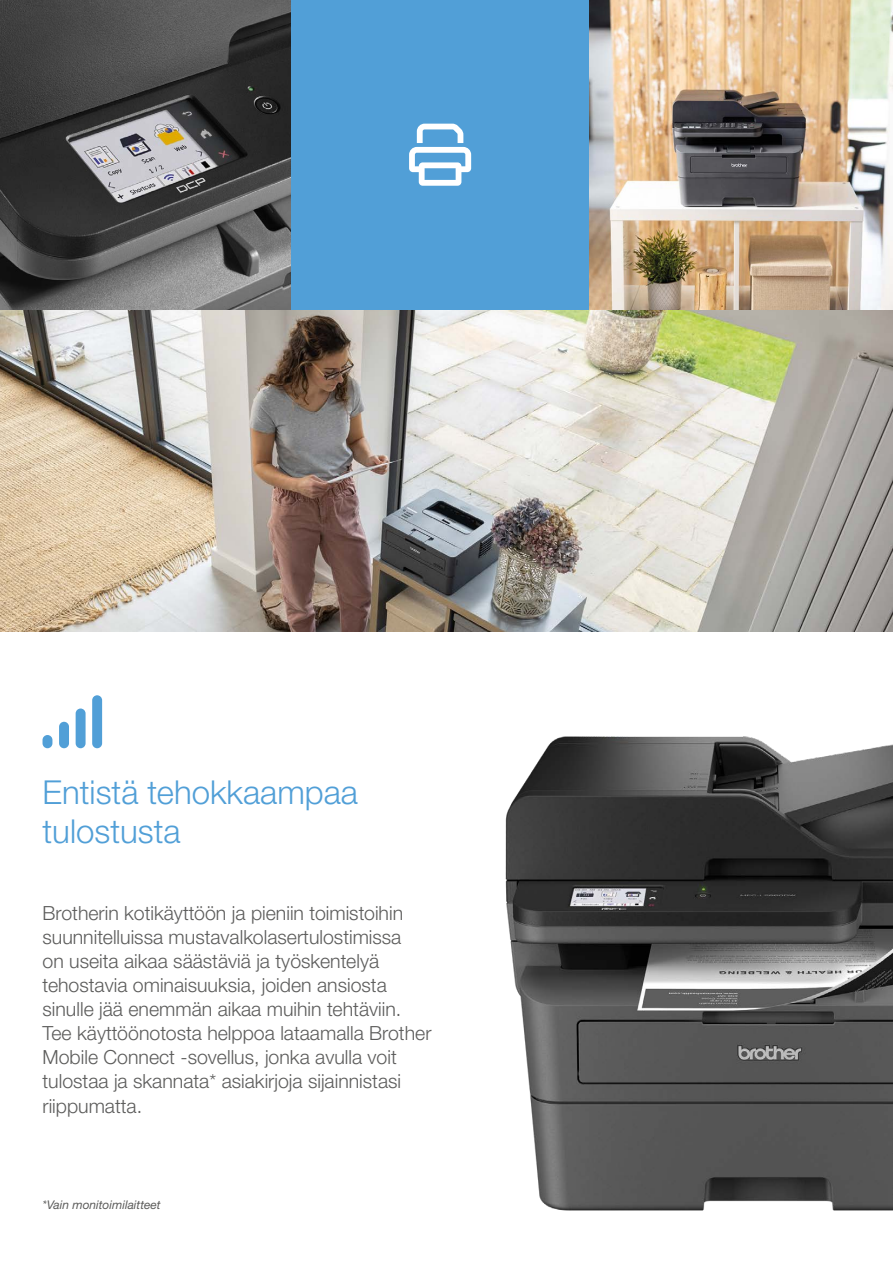
<style>
.page{position:relative;width:893px;height:1263px;background:#fff}
.page>*{position:absolute;margin:0;border:0;box-sizing:border-box;transform-origin:0 0}
.t1{font:300 33px/39px "Helvetica Neue LTW1 G";color:#519fd7}
.t2{font:300 19.5px/24px "Helvetica Neue LTW1 G";color:#5c5c5b}
.t3{font:italic 12px "Helvetica Neue LTW1 G";color:#5c5c5b}
</style>
<div class="page">
<img style="left:0;top:309px;width:893px;height:322px">
<img style="left:589px;top:0;width:304px;height:309px">
<img style="left:0;top:0;width:291px;height:309px">
<div style="left:291px;top:0;width:298px;height:309px;background:#519fd7"></div>
<img style="left:505px;top:736px;width:388px;height:475px">
<svg style="left:43px;top:695px;width:59px;height:53px"></svg>
<svg style="left:409px;top:124px;width:62px;height:62px"></svg>
<h1 class="t1" style="left:43px;top:772px;width:317px">Entistä tehokkaampaa tulostusta</h1>
<p class="t2" style="left:43px;top:901px;width:390px">Brotherin kotikäyttöön ja pieniin toimistoihin suunnitelluissa mustavalkolasertulostimissa<br>on useita aikaa säästäviä ja työskentelyä tehostavia ominaisuuksia, joiden ansiosta sinulle jää enemmän aikaa muihin tehtäviin.<br>Tee käyttöönotosta helppoa lataamalla Brother Mobile Connect -sovellus, jonka avulla voit tulostaa ja skannata* asiakirjoja sijainnistasi riippumatta.</p>
<p class="t3" style="left:43px;top:1198px;width:120px">*Vain monitoimilaitteet</p>
</div>
